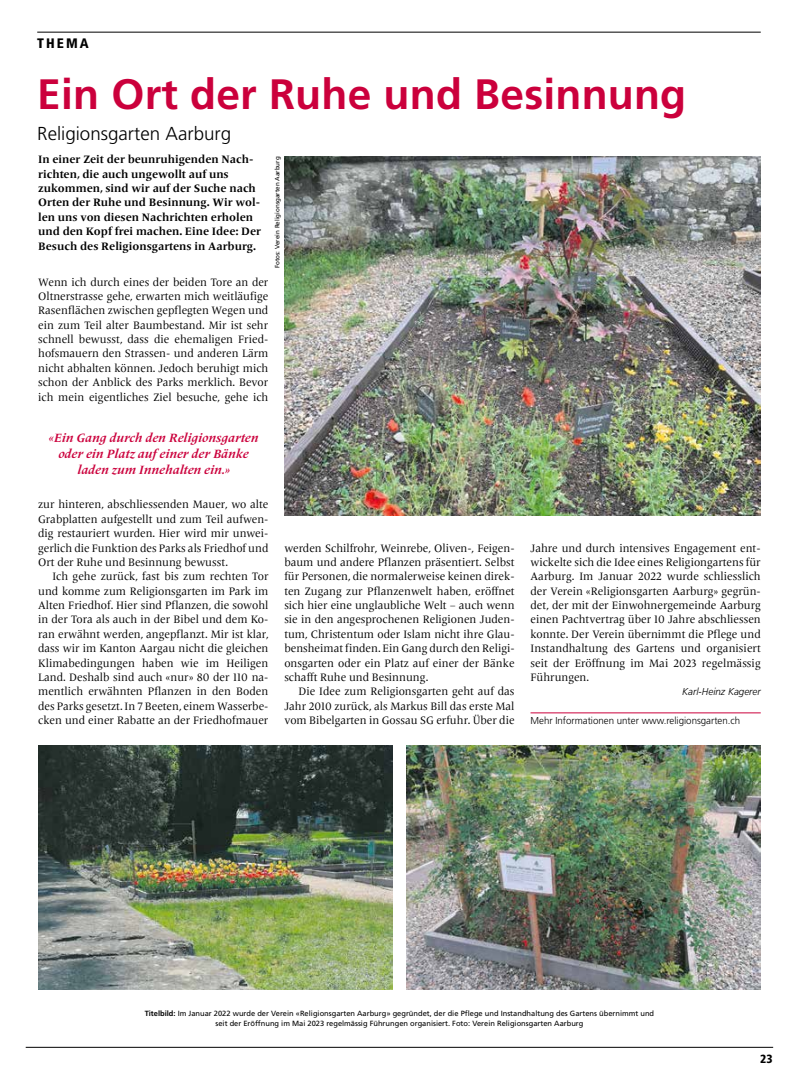
<style>
.page{position:relative;width:798px;height:1081px;background:#fff}
.page>*{position:absolute;margin:0;border:0;box-sizing:border-box;transform-origin:0 0}
.t1{font:700 42.5px "Frutiger LT Pro";letter-spacing:.005em;color:#cb003c}
.t2{font:300 18.75px "Frutiger LT Pro";color:#000}
.t3{font:900 condensed 13.75px "Frutiger LT Pro";letter-spacing:.15em;color:#000}
.t4{font:italic 700 12.5px/16.2px "Frutiger Serif LT Pro";color:#cb003c;text-align:center}
.t5{font:900 condensed 11.88px "Frutiger LT Pro";color:#000}
.t6{font:11.25px/14.4px "Frutiger Serif LT Pro";color:#000;text-align:justify}
.t7{font:700 11.25px/14.4px "Frutiger Serif LT Pro";color:#000}
.t8{font:300 10px "Frutiger LT Pro";color:#000}
.t9{font:italic 300 10px "Frutiger LT Pro";color:#000}
.t10{font:7.5px/10px "Frutiger LT Pro";color:#000;text-align:center}
.t11{font:6.25px "Frutiger LT Pro";color:#000}
.s1{font-weight:700}
.s2{font-family:"Frutiger LT Std"}
</style>
<div class="page">
<hr style="left:26px;top:1047px;width:746px;height:1px;background:#000">
<hr style="left:37px;top:32px;width:723px;height:1px;background:#000">
<hr style="left:530px;top:712px;width:230px;height:1px;background:#cb003c">
<img style="left:284px;top:156px;width:476px;height:359px">
<img style="left:38px;top:745px;width:354px;height:245px">
<img style="left:406px;top:745px;width:354px;height:245px">
<p class="t3" style="left:37px;top:35px;width:53px">THEMA</p>
<h1 class="t1" style="left:37px;top:69px;width:650px">Ein Ort der Ruhe und Besinnung</h1>
<h2 class="t2" style="left:37px;top:122px;width:195px">Religionsgarten Aarburg</h2>
<p class="t7" style="left:38px;top:152px;width:224px">In einer Zeit der beunruhigenden Nach&shy;richten, die auch ungewollt auf uns zukommen, sind wir auf der Suche nach Orten der Ruhe und Besinnung. Wir wol&shy;len uns von diesen Nachrichten erholen und den Kopf frei machen. Eine Idee: Der Besuch des Religionsgartens in Aarburg.</p>
<p class="t6" style="left:38px;top:275px;width:232px">Wenn ich durch eines der beiden Tore an der Oltnerstrasse gehe, erwarten mich weitläufige Rasenflächen zwischen gepflegten Wegen und ein zum Teil alter Baumbestand. Mir ist sehr schnell bewusst, dass die ehemaligen Fried&shy;hofsmauern den Strassen- und anderen Lärm nicht abhalten können. Jedoch beruhigt mich schon der Anblick des Parks merklich. Bevor ich mein eigentliches Ziel besuche, gehe ich</p>
<p class="t11" style="left:273px;top:268px;width:113px;rotate:-90deg">Fotos: Verein Religionsgarten Aarburg</p>
<p class="t4" style="left:48px;top:429px;width:211px">«Ein Gang durch den Religionsgarten oder ein Platz auf einer der Bänke laden zum Innehalten ein.»</p>
<p class="t6" style="left:38px;top:497px;width:232px">zur hinteren, abschliessenden Mauer, wo alte Grabplatten aufgestellt und zum Teil aufwen&shy;dig restauriert wurden. Hier wird mir unwei&shy;gerlich die Funktion des Parks als Friedhof und Ort der Ruhe und Besinnung bewusst.</p>
<p class="t6" style="left:38px;top:569px;width:232px;text-indent:14px">Ich gehe zurück, fast bis zum rechten Tor und komme zum Religionsgarten im Park im Alten Friedhof. Hier sind Pflanzen, die sowohl in der Tora als auch in der Bibel und dem Ko&shy;ran erwähnt werden, angepflanzt. Mir ist klar, dass wir im Kanton Aargau nicht die gleichen Klimabedingungen haben wie im Heiligen Land. Deshalb sind auch «nur» 80 der 110 na&shy;mentlich erwähnten Pflanzen in den Boden des Parks gesetzt. In 7 Beeten, einem Wasserbe&shy;cken und einer Rabatte an der Friedhofmauer</p>
<p class="t6" style="left:284px;top:541px;width:232px">werden Schilfrohr, Weinrebe, Oliven-, Feigen&shy;baum und andere Pflanzen präsentiert. Selbst für Personen, die normalerweise keinen direk&shy;ten Zugang zur Pflanzenwelt haben, eröffnet sich hier eine unglaubliche Welt – auch wenn sie in den angesprochenen Religionen Juden&shy;tum, Christentum oder Islam nicht ihre Glau&shy;bensheimat finden. Ein Gang durch den Religi&shy;onsgarten oder ein Platz auf einer der Bänke schafft Ruhe und Besinnung.</p>
<p class="t6" style="left:284px;top:684px;width:232px;text-indent:14px">Die Idee zum Religionsgarten geht auf das Jahr 2010 zurück, als Markus Bill das erste Mal vom Bibelgarten in Gossau SG erfuhr. Über die</p>
<p class="t6" style="left:530px;top:541px;width:232px">Jahre und durch intensives Engagement ent&shy;wickelte sich die Idee eines Religiongartens für Aarburg. Im Januar 2022 wurde schliesslich der Verein «Religionsgarten Aarburg» gegrün&shy;det, der mit der Einwohnergemeinde Aarburg einen Pachtvertrag über 10 Jahre abschliessen konnte. Der Verein übernimmt die Pflege und Instandhaltung des Gartens und organisiert seit der Eröffnung im Mai 2023 regelmässig Führungen.</p>
<p class="t9" style="left:682px;top:686px;width:80px">Karl-Heinz Kagerer</p>
<p class="t8" style="left:530px;top:714px;width:211px">Mehr Informationen unter www.religionsgarten.ch</p>
<p class="t10" style="left:145px;top:1008px;width:511px"><span class="s1">Titelbild:</span> Im Januar 2022 wurde der Verein «Religionsgarten Aarburg» gegründet, der die Pflege und Instandhaltung des Gartens übernimmt und seit der Eröffnung im Mai 2023 regelmässig Führungen organisiert. Foto: Verein Religionsgarten Aarburg</p>
<p class="t5" style="left:747px;top:1051px;width:27px">23<span class="s2">23</span></p>
</div>
